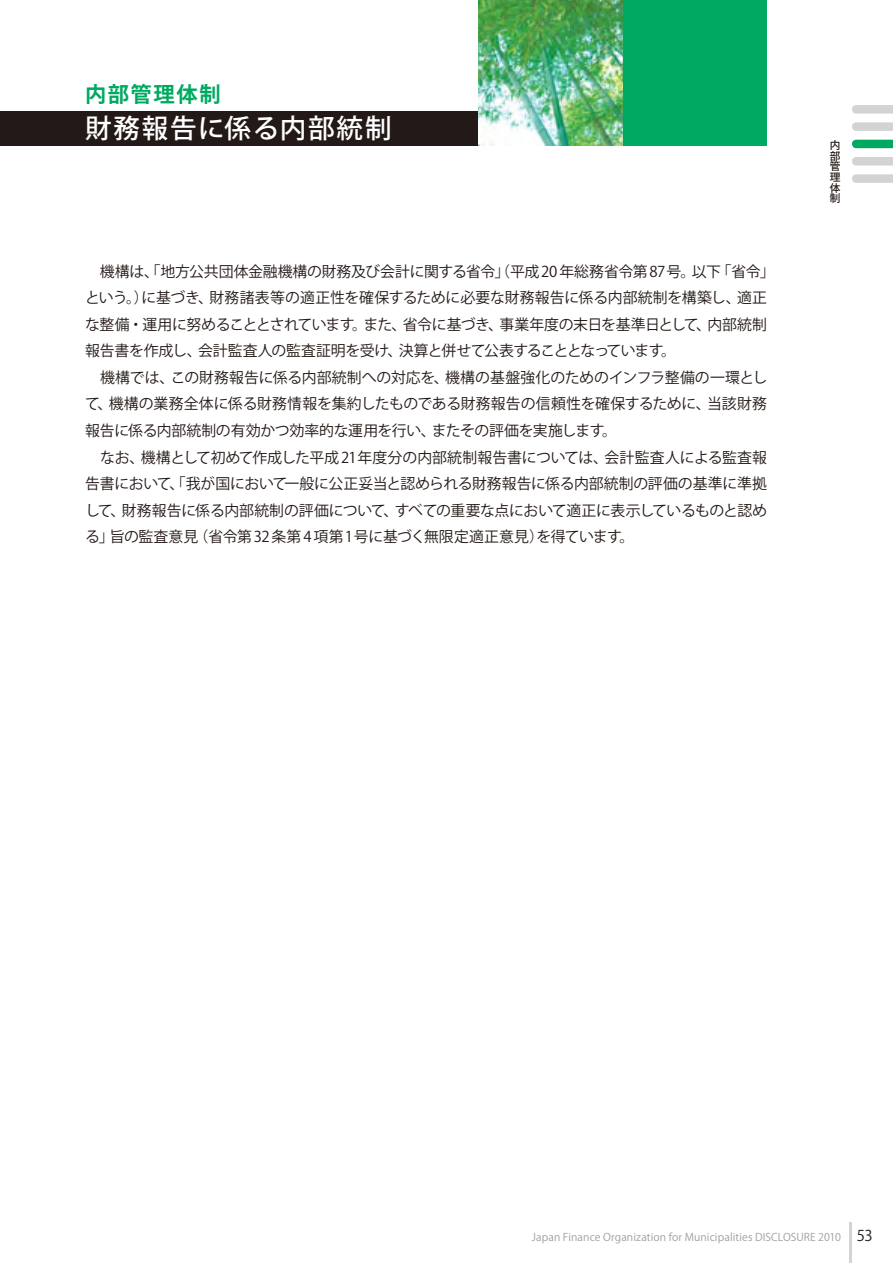
<style>
.page{position:relative;width:893px;height:1263px;background:#fff}
.page>*{position:absolute;margin:0;border:0;box-sizing:border-box;transform-origin:0 0}
.t1{font:26.55px "Koz Go Pro Medium 90 pv RKSJ V";letter-spacing:.065em;color:#fff}
.t2{font:21.3px "Koz Go Pro Bold 90 pv RKSJ H";letter-spacing:.08em;color:#00a960}
.t3{font:14.85px/26.5px "Koz Go Pro Regular 90 pv RKSJ H";letter-spacing:-.015em;color:#231916}
.t4{font:10.65px "Koz Go Pro Regular 90 pv RKSJ H";letter-spacing:.01em;color:#9f9fa0}
.t5{font:10.65px/10.6px "Koz Go Pro Medium 90 pv RKSJ V";color:#231916;text-align:justify}
.s1{font-size:14.85px;color:#231916}
</style>
<div class="page">
<hr style="left:849px;top:1222px;width:3px;height:41px;background:#d3d3d4">
<svg style="left:852px;top:105px;width:41px;height:9px"></svg>
<svg style="left:852px;top:122px;width:41px;height:9px"></svg>
<svg style="left:852px;top:140px;width:41px;height:8px"></svg>
<svg style="left:852px;top:157px;width:41px;height:9px"></svg>
<svg style="left:852px;top:174px;width:41px;height:9px"></svg>
<div style="left:0;top:111px;width:755px;height:34px;background:#231916"></div>
<div style="left:623px;top:0;width:144px;height:145px;background:#00a960"></div>
<img style="left:478px;top:0;width:145px;height:145px">
<p class="t2" style="left:85px;top:86px;width:137px">内部管理体制</p>
<p class="t1" style="left:85px;top:118px;width:308px">財務報告に係る内部統制</p>
<p class="t3" style="left:85px;top:260px;width:691px">　機構は、「地方公共団体金融機構の財務及び会計に関する省令」（平成 20 年総務省令第87号。以下「省令」という。）に基づき、財務諸表等の適正性を確保するために必要な財務報告に係る内部統制を構築し、適正な整備・運用に努めることとされています。また、省令に基づき、事業年度の末日を基準日として、内部統制報告書を作成し、会計監査人の監査証明を受け、決算と併せて公表することとなっています。<br>　機構では、この財務報告に係る内部統制への対応を、機構の基盤強化のためのインフラ整備の一環として、機構の業務全体に係る財務情報を集約したものである財務報告の信頼性を確保するために、当該財務報告に係る内部統制の有効かつ効率的な運用を行い、またその評価を実施します。<br>　なお、機構として初めて作成した平成 21年度分の内部統制報告書については、会計監査人による監査報告書において、「我が国において一般に公正妥当と認められる財務報告に係る内部統制の評価の基準に準拠して、財務報告に係る内部統制の評価について、すべての重要な点において適正に表示しているものと認める」旨の監査意見（省令第 32 条第 4 項第1号に基づく無限定適正意見）を得ています。</p>
<p class="t5" style="left:830px;top:141px;width:12px">内部管理体制</p>
<p class="t4" style="left:532px;top:1233px;width:342px">Japan Finance Organization for Municipalities DISCLOSURE 2010 <span class="s1">53</span></p>
</div>
